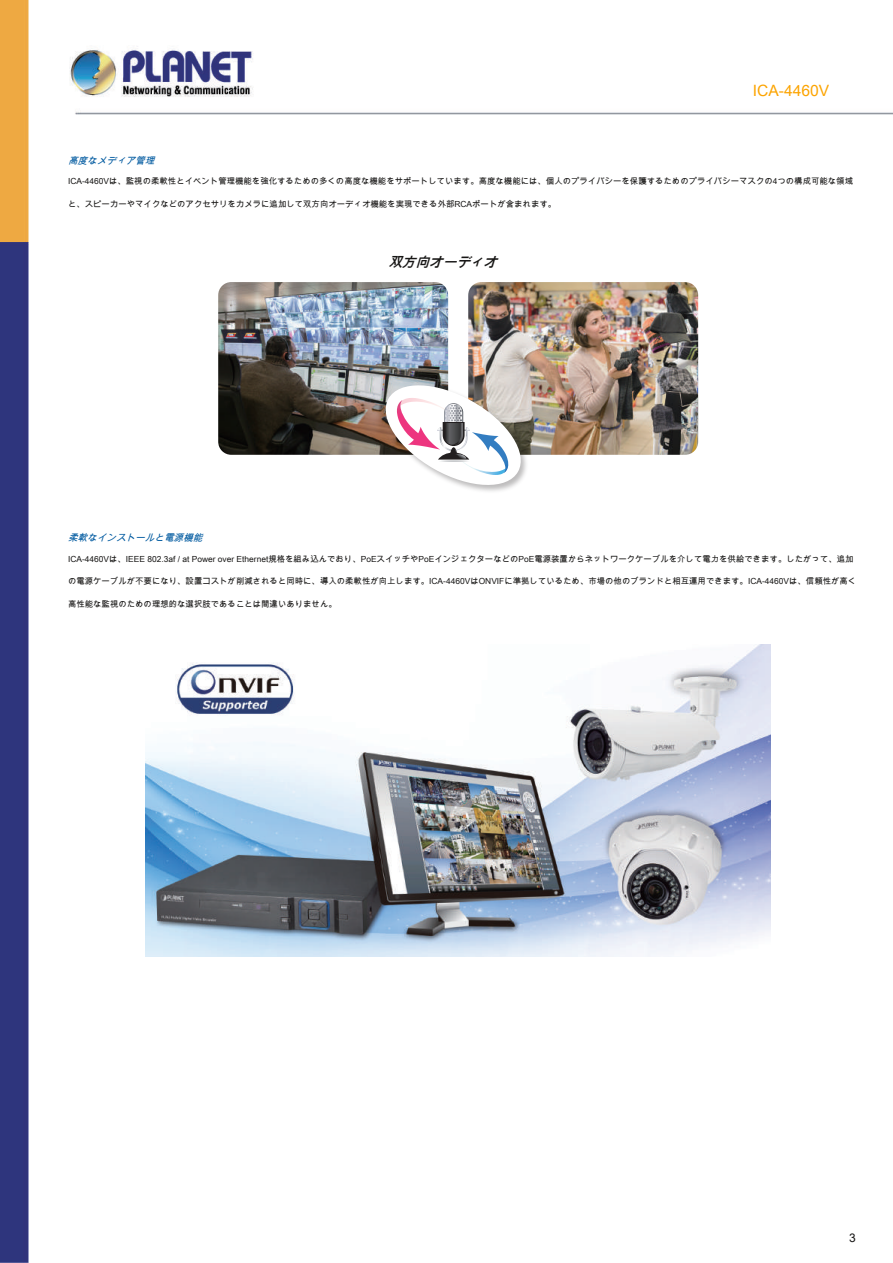
<style>
.page{position:relative;width:893px;height:1263px;background:#fff}
.page>*{position:absolute;margin:0;border:0;box-sizing:border-box;transform-origin:0 0}
.t1{font:15.6px "Arial Unicode MS";color:#fca400}
.t2{font:italic 700 13.65px "Arial Unicode MS";color:#171615}
.t3{font:12px "Arial Unicode MS";color:#171615}
.t4{font:italic 9.6px "Arial Unicode MS";color:#005aa0}
.t5{font:8.4px "Arial Unicode MS";color:#171615}
</style>
<div class="page">
<img style="left:0;top:0;width:893px;height:1263px">
<img style="left:218px;top:282px;width:230px;height:173px">
<img style="left:468px;top:282px;width:230px;height:173px">
<img style="left:382px;top:382px;width:149px;height:113px">
<svg style="left:378px;top:380px;width:150px;height:110px"></svg>
<img style="left:146px;top:644px;width:625px;height:313px">
<h1 class="t1" style="left:753px;top:80px;width:78px">ICA-4460V</h1>
<p class="t4" style="left:68px;top:154px;width:92px">高度なメディア管理</p>
<p class="t5" style="left:68px;top:175px;width:786px">ICA-4460Vは、監視の柔軟性とイベント管理機能を強化するための多くの高度な機能をサポートしています。高度な機能には、個人のプライバシーを保護するためのプライバシーマスクの4つの構成可能な領域</p>
<p class="t5" style="left:68px;top:198px;width:490px">と、スピーカーやマイクなどのアクセサリをカメラに追加して双方向オーディオ機能を実現できる外部RCAポートが含まれます。</p>
<h2 class="t2" style="left:388px;top:252px;width:116px">双方向オーディオ</h2>
<p class="t4" style="left:68px;top:531px;width:140px">柔軟なインストールと電源機能</p>
<p class="t5" style="left:68px;top:553px;width:787px">ICA-4460Vは、IEEE 802.3af / at Power over Ethernet規格を組み込んでおり、PoEスイッチやPoEインジェクターなどのPoE電源装置からネットワークケーブルを介して電力を供給できます。したがって、追加</p>
<p class="t5" style="left:68px;top:575px;width:790px">の電源ケーブルが不要になり、設置コストが削減されると同時に、導入の柔軟性が向上します。ICA-4460VはONVIFに準拠しているため、市場の他のブランドと相互運用できます。ICA-4460Vは、信頼性が高く</p>
<p class="t5" style="left:68px;top:598px;width:270px">高性能な監視のための理想的な選択肢であることは間違いありません。</p>
<h3 class="t3" style="left:849px;top:1229px;width:8px">3</h3>
</div>
